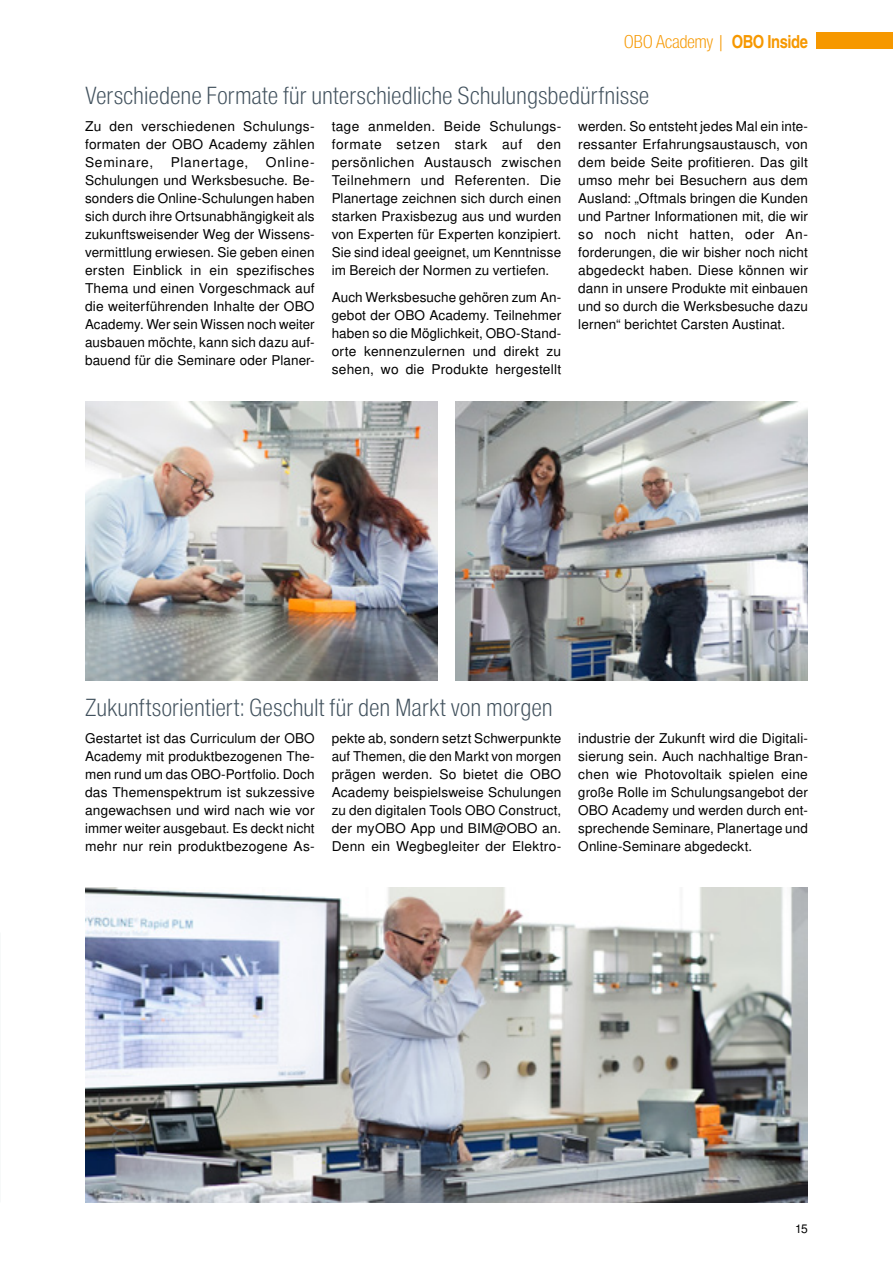
<style>
.page{position:relative;width:893px;height:1263px;background:#fff}
.page>*{position:absolute;margin:0;border:0;box-sizing:border-box;transform-origin:0 0}
.t1{font:300 24px "Nimbus San Con L";letter-spacing:-.005em;color:#41515d}
.t2{font:300 18px "Nimbus San Con L";letter-spacing:-.03em;color:#f69800}
.t3{font:13.5px/18px "Nimbus San L";letter-spacing:.01em;color:#000;text-align:justify}
.t4{font:13.5px "Nimbus San L";letter-spacing:.055em;color:#000}
.t5{font:12px "Nimbus San L";color:#000}
.s1{font-weight:700}
</style>
<div class="page">
<img style="left:455px;top:401px;width:353px;height:279px">
<img style="left:85px;top:401px;width:353px;height:279px">
<div style="left:816px;top:32px;width:77px;height:17px;background:#f69800"></div>
<img style="left:85px;top:887px;width:723px;height:315px">
<h2 class="t2" style="left:624px;top:29px;width:186px">OBO Academy | <span class="s1">OBO Inside</span></h2>
<h1 class="t1" style="left:85px;top:79px;width:566px">Verschiedene Formate für unterschiedliche Schulungsbedürfnisse</h1>
<p class="t3" style="left:85px;top:118px;width:231px">Zu den verschiedenen Schulungs&shy;formaten der OBO Academy zählen Seminare,</p>
<p class="t3" style="left:332px;top:118px;width:231px">tage anmelden. Beide Schulungs&shy;formate setzen stark auf den persönlichen Austausch zwischen Teilnehmern und Referenten. Die Planertage zeichnen sich durch einen starken Praxisbezug aus und wurden von Experten für Experten konzipiert.<br>Sie sind ideal geeignet, um Kenntnisse im Bereich der Normen zu vertiefen.</p>
<p class="t3" style="left:332px;top:289px;width:231px">Auch Werksbesuche gehören zum An&shy;gebot der OBO Academy. Teilnehmer haben so die Möglichkeit, OBO-Stand&shy;orte kennenzulernen und direkt zu sehen, wo die Produkte hergestellt</p>
<p class="t3" style="left:578px;top:118px;width:231px">werden. So entsteht jedes Mal ein inte&shy;ressanter Erfahrungsaustausch, von dem beide Seite profitieren. Das gilt umso mehr bei Besuchern aus dem Ausland: „Oftmals bringen die Kunden und Partner Informationen mit, die wir so noch nicht hatten, oder An&shy;forderungen, die wir bisher noch nicht abgedeckt haben. Diese können wir dann in unsere Produkte mit einbauen und so durch die Werksbesuche dazu lernen“ berichtet Carsten Austinat.</p>
<p class="t3" style="left:85px;top:154px;width:231px;text-indent:181px">Online-Schulungen und Werksbesuche. Be&shy;sonders die Online-Schulungen haben sich durch ihre Ortsunabhängigkeit als zukunftsweisender Weg der Wissens&shy;vermittlung erwiesen. Sie geben einen ersten Einblick in ein spezifisches Thema und einen Vorgeschmack auf die weiterführenden Inhalte der OBO Academy. Wer sein Wissen noch weiter ausbauen möchte, kann sich dazu auf&shy;bauend für die Seminare oder Planer-</p>
<p class="t4" style="left:171px;top:154px;width:79px">Planertage,</p>
<h1 class="t1" style="left:85px;top:691px;width:469px">Zukunftsorientiert: Geschult für den Markt von morgen</h1>
<p class="t3" style="left:85px;top:730px;width:231px">Gestartet ist das Curriculum der OBO Academy mit produktbezogenen The&shy;men rund um das OBO-Portfolio. Doch das Themenspektrum ist sukzessive angewachsen und wird nach wie vor immer weiter ausgebaut. Es deckt nicht mehr nur rein produktbezogene As-</p>
<p class="t3" style="left:332px;top:730px;width:231px">pekte ab, sondern setzt Schwerpunkte auf Themen, die den Markt von morgen prägen werden. So bietet die OBO Academy beispielsweise Schulungen zu den digitalen Tools OBO Construct, der myOBO App und BIM@OBO an.<br>Denn ein Wegbegleiter der Elektro-</p>
<p class="t3" style="left:578px;top:730px;width:231px">industrie der Zukunft wird die Digitali&shy;sierung sein. Auch nachhaltige Bran&shy;chen wie Photovoltaik spielen eine große Rolle im Schulungsangebot der OBO Academy und werden durch ent&shy;sprechende Seminare, Planertage und Online-Seminare abgedeckt.</p>
<p class="t5" style="left:795px;top:1222px;width:14px">15</p>
</div>
